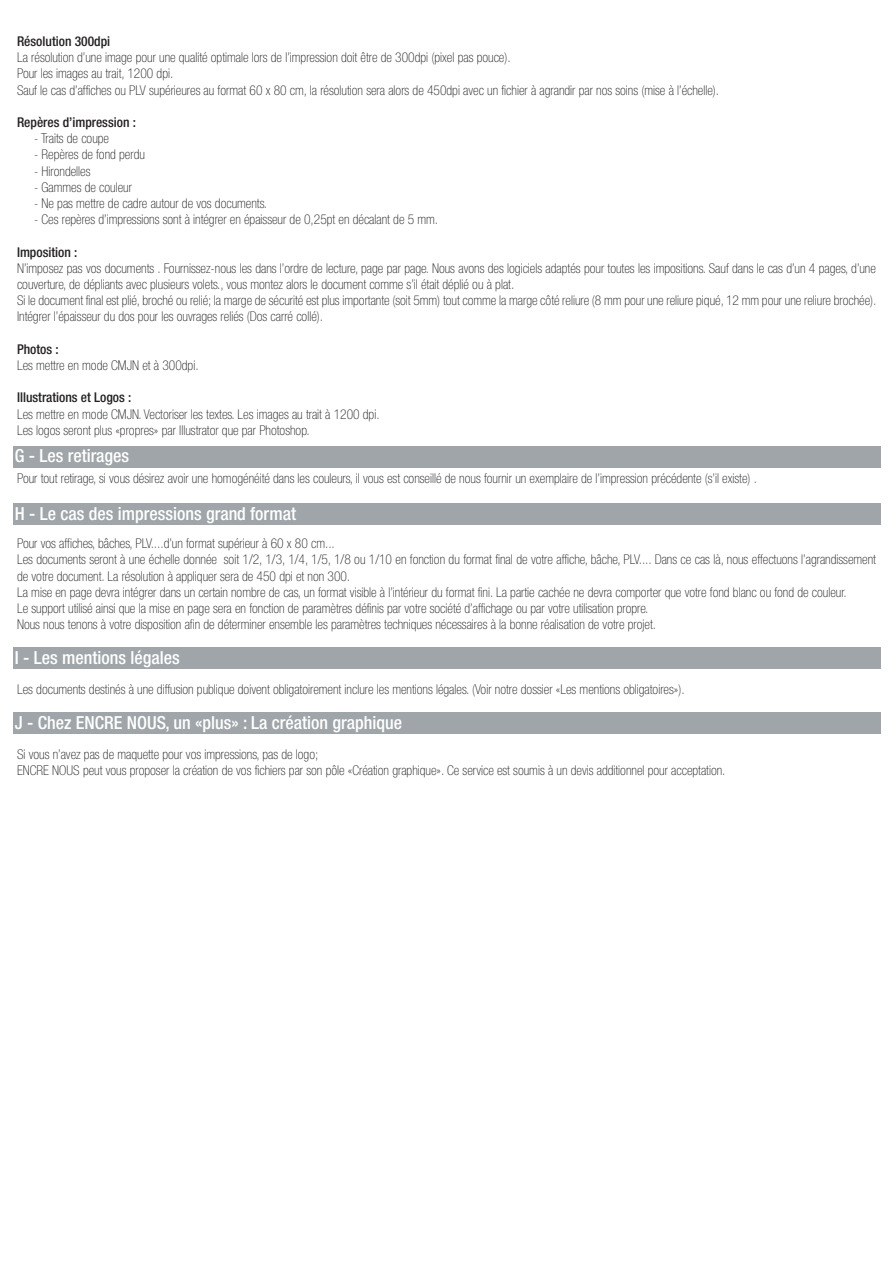
<style>
.page{position:relative;width:893px;height:1263px;background:#fff}
.page>*{position:absolute;margin:0;border:0;box-sizing:border-box;transform-origin:0 0}
.t1{font:500 condensed 18px "Helvetica Neue";color:#fff}
.t2{font:100 condensed 13.5px/16.2px "Helvetica Neue";color:#231f20}
.t3{font:500 condensed 13.5px "Helvetica Neue";color:#231f20}
</style>
<div class="page">
<div style="left:13px;top:446px;width:867px;height:21px;background:#9fa5a8"></div>
<div style="left:13px;top:647px;width:867px;height:22px;background:#9fa5a8"></div>
<div style="left:13px;top:504px;width:867px;height:21px;background:#9fa5a8"></div>
<div style="left:13px;top:713px;width:867px;height:21px;background:#9fa5a8"></div>
<p class="t3" style="left:17px;top:33px;width:95px">Résolution 300dpi</p>
<p class="t2" style="left:17px;top:49px;width:495px">La résolution d’une image pour une qualité optimale lors de l’impression doit être de 300dpi (pixel pas pouce).</p>
<p class="t2" style="left:17px;top:65px;width:158px">Pour les images au trait, 1200 dpi.</p>
<p class="t2" style="left:17px;top:82px;width:704px">Sauf le cas d’affiches ou PLV supérieures au format 60 x 80 cm, la résolution sera alors de 450dpi avec un fichier à agrandir par nos soins (mise à l’échelle).</p>
<p class="t3" style="left:17px;top:114px;width:121px">Repères d’impression :</p>
<p class="t2" style="left:34px;top:130px;width:77px">- Traits de coupe</p>
<p class="t2" style="left:34px;top:146px;width:112px">- Repères de fond perdu</p>
<p class="t2" style="left:34px;top:163px;width:58px">- Hirondelles</p>
<p class="t2" style="left:34px;top:179px;width:99px">- Gammes de couleur</p>
<p class="t2" style="left:34px;top:195px;width:234px">- Ne pas mettre de cadre autour de vos documents.</p>
<p class="t2" style="left:34px;top:211px;width:406px">- Ces repères d’impressions sont à intégrer en épaisseur de 0,25pt en décalant de 5 mm.</p>
<p class="t3" style="left:17px;top:244px;width:62px">Imposition :</p>
<p class="t2" style="left:17px;top:260px;width:860px">N’imposez pas vos documents . Fournissez-nous les dans l’ordre de lecture, page par page. Nous avons des logiciels adaptés pour toutes les impositions. Sauf dans le cas d’un 4 pages, d’une couverture, de dépliants avec plusieurs volets., vous montez alors le document comme s’il était déplié ou à plat.</p>
<p class="t2" style="left:17px;top:292px;width:861px">Si le document final est plié, broché ou relié; la marge de sécurité est plus importante (soit 5mm) tout comme la marge côté reliure (8 mm pour une reliure piqué, 12 mm pour une reliure brochée).</p>
<p class="t2" style="left:17px;top:308px;width:308px">Intégrer l’épaisseur du dos pour les ouvrages reliés (Dos carré collé).</p>
<p class="t3" style="left:17px;top:341px;width:43px">Photos :</p>
<p class="t2" style="left:17px;top:357px;width:183px">Les mettre en mode CMJN et à 300dpi.</p>
<p class="t3" style="left:17px;top:389px;width:116px">Illustrations et Logos :</p>
<p class="t2" style="left:17px;top:406px;width:364px">Les mettre en mode CMJN. Vectoriser les textes. Les images au trait à 1200 dpi.</p>
<p class="t2" style="left:17px;top:422px;width:294px">Les logos seront plus «propres» par Illustrator que par Photoshop.</p>
<p class="t2" style="left:17px;top:470px;width:741px">Pour tout retirage, si vous désirez avoir une homogénéité dans les couleurs, il vous est conseillé de nous fournir un exemplaire de l’impression précédente (s’il existe) .</p>
<p class="t1" style="left:15px;top:445px;width:116px">G - Les retirages</p>
<p class="t1" style="left:15px;top:503px;width:283px">H - Le cas des impressions grand format</p>
<p class="t2" style="left:17px;top:535px;width:319px">Pour vos affiches, bâches, PLV....d’un format supérieur à 60 x 80 cm...</p>
<p class="t2" style="left:17px;top:551px;width:860px">Les documents seront à une échelle donnée soit 1/2, 1/3, 1/4, 1/5, 1/8 ou 1/10 en fonction du format final de votre affiche, bâche, PLV.... Dans ce cas là, nous effectuons l’agrandissement de votre document. La résolution à appliquer sera de 450 dpi et non 300.</p>
<p class="t2" style="left:17px;top:584px;width:831px">La mise en page devra intégrer dans un certain nombre de cas, un format visible à l’intérieur du format fini. La partie cachée ne devra comporter que votre fond blanc ou fond de couleur.</p>
<p class="t2" style="left:17px;top:600px;width:633px">Le support utilisé ainsi que la mise en page sera en fonction de paramètres définis par votre société d’affichage ou par votre utilisation propre.</p>
<p class="t2" style="left:17px;top:616px;width:641px">Nous nous tenons à votre disposition afin de déterminer ensemble les paramètres techniques nécessaires à la bonne réalisation de votre projet.</p>
<p class="t1" style="left:15px;top:646px;width:166px">I - Les mentions légales</p>
<p class="t2" style="left:17px;top:681px;width:669px">Les documents destinés à une diffusion publique doivent obligatoirement inclure les mentions légales. (Voir notre dossier «Les mentions obligatoires»).</p>
<p class="t1" style="left:15px;top:712px;width:389px">J - Chez ENCRE NOUS, un «plus» : La création graphique</p>
<p class="t2" style="left:17px;top:746px;width:303px">Si vous n’avez pas de maquette pour vos impressions, pas de logo;</p>
<p class="t2" style="left:17px;top:762px;width:710px">ENCRE NOUS peut vous proposer la création de vos fichiers par son pôle «Création graphique». Ce service est soumis à un devis additionnel pour acceptation.</p>
</div>
